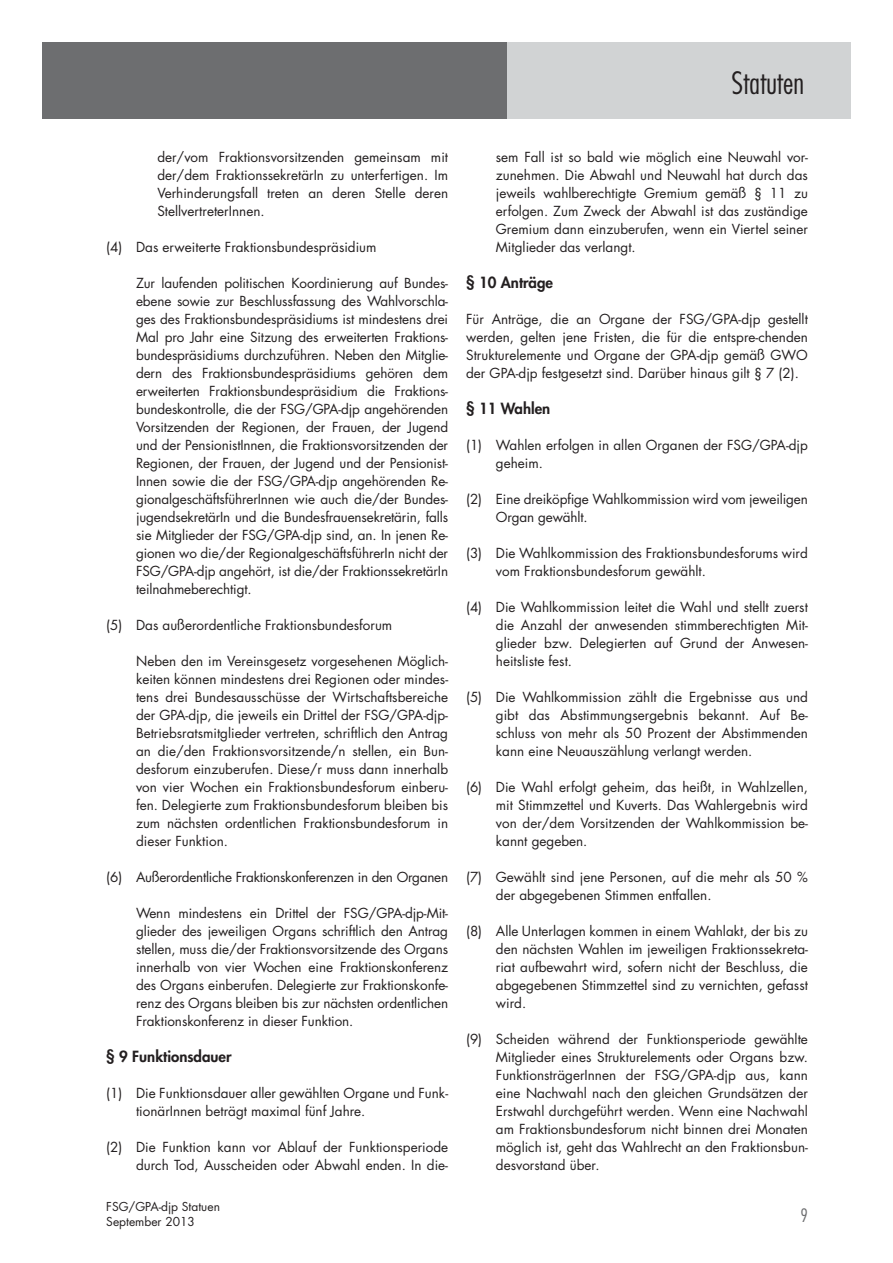
<style>
.page{position:relative;width:893px;height:1263px;background:#fff}
.page>*{position:absolute;margin:0;border:0;box-sizing:border-box;transform-origin:0 0}
.t1{font:300 condensed 30px "Futura Std";color:#231f20}
.t2{font:300 condensed 18px "Futura Std";color:#6d6e70}
.t3{font:800 15px "Futura Std";color:#231f20}
.t4{font:13.5px/18px "Futura Std";color:#231f20;text-align:justify}
.t5{font:13.5px "Futura Std";letter-spacing:-.02em;color:#231f20}
.t6{font:12px/15px "Futura Std";color:#231f20}
</style>
<div class="page">
<div style="left:476px;top:43px;width:374px;height:76px;background:#d1d3d4"></div>
<div style="left:43px;top:43px;width:464px;height:76px;background:#6d6e70"></div>
<h1 class="t1" style="left:732px;top:69px;width:74px">Statuten</h1>
<p class="t4" style="left:157px;top:149px;width:292px">der/vom Fraktionsvorsitzenden gemeinsam mit der/dem FraktionssekretärIn zu unterfertigen. Im Verhinderungsfall treten an deren Stelle deren StellvertreterInnen.</p>
<p class="t4" style="left:106px;top:239px;width:272px">(4) Das erweiterte Fraktionsbundespräsidium</p>
<p class="t4" style="left:136px;top:275px;width:314px">Zur laufenden politischen Koordinierung auf Bundes&shy;ebene sowie zur Beschlussfassung des Wahlvorschla&shy;ges des Fraktionsbundespräsidiums ist mindestens drei Mal pro Jahr eine Sitzung des erweiterten Fraktions&shy;bundespräsidiums durchzuführen. Neben den Mitglie&shy;dern des Fraktionsbundespräsidiums gehören dem erweiterten Fraktionsbundespräsidium die Fraktions&shy;bundeskontrolle, die der FSG/GPA-djp angehörenden Vorsitzenden der Regionen, der Frauen, der Jugend und der PensionistInnen, die Fraktionsvorsitzenden der Regionen, der Frauen, der Jugend und der Pensionist-Innen sowie die der FSG/GPA-djp angehörenden Re&shy;gionalgeschäftsführerInnen wie auch die/der Bundes&shy;jugendsekretärIn und die Bundesfrauensekretärin, falls sie Mitglieder der FSG/GPA-djp sind, an. In jenen Re&shy;gionen wo die/der RegionalgeschäftsführerIn nicht der FSG/GPA-djp angehört, ist die/der FraktionssekretärIn teilnahmeberechtigt.</p>
<p class="t4" style="left:106px;top:617px;width:287px">(5) Das außerordentliche Fraktionsbundesforum</p>
<p class="t4" style="left:136px;top:653px;width:314px">Neben den im Vereinsgesetz vorgesehenen Möglich&shy;keiten können mindestens drei Regionen oder mindes&shy;tens drei Bundesausschüsse der Wirtschaftsbereiche der GPA-djp, die jeweils ein Drittel der FSG/GPA-djp-Betriebsratsmitglieder vertreten, schriftlich den Antrag an die/den Fraktionsvorsitzende/n stellen, ein Bun&shy;desforum einzuberufen. Diese/r muss dann innerhalb von vier Wochen ein Fraktionsbundesforum einberu&shy;fen. Delegierte zum Fraktionsbundesforum bleiben bis zum nächsten ordentlichen Fraktionsbundesforum in dieser Funktion.</p>
<p class="t5" style="left:106px;top:871px;width:343px">(6) Außerordentliche Fraktionskonferenzen in den Organen</p>
<p class="t4" style="left:136px;top:905px;width:314px">Wenn mindestens ein Drittel der FSG/GPA-djp-Mit&shy;glieder des jeweiligen Organs schriftlich den Antrag stellen, muss die/der Fraktionsvorsitzende des Organs innerhalb von vier Wochen eine Fraktionskonferenz des Organs einberufen. Delegierte zur Fraktionskonfe&shy;renz des Organs bleiben bis zur nächsten ordentlichen Fraktionskonferenz in dieser Funktion.</p>
<p class="t3" style="left:106px;top:1050px;width:127px">§ 9 Funktionsdauer</p>
<p class="t4" style="left:136px;top:1085px;width:314px;text-indent:-30px">(1) Die Funktionsdauer aller gewählten Organe und Funk&shy;tionärInnen beträgt maximal fünf Jahre.</p>
<p class="t4" style="left:106px;top:1139px;width:343px;text-align:right">(2) Die Funktion kann vor Ablauf der Funktionsperiode durch Tod, Ausscheiden oder Abwahl enden. In die-</p>
<p class="t6" style="left:106px;top:1200px;width:115px">FSG/GPA-djp Statuen<br>September 2013</p>
<p class="t4" style="left:496px;top:149px;width:314px">sem Fall ist so bald wie möglich eine Neuwahl vor&shy;zunehmen. Die Abwahl und Neuwahl hat durch das jeweils wahlberechtigte Gremium gemäß § 11 zu erfolgen. Zum Zweck der Abwahl ist das zuständige Gremium dann einzuberufen, wenn ein Viertel seiner Mitglieder das verlangt.</p>
<p class="t3" style="left:466px;top:276px;width:88px">§ 10 Anträge</p>
<p class="t4" style="left:466px;top:311px;width:343px">Für Anträge, die an Organe der FSG/GPA-djp gestellt werden, gelten jene Fristen, die für die entspre-chenden Strukturelemente und Organe der GPA-djp gemäß GWO der GPA-djp festgesetzt sind. Darüber hinaus gilt § 7 (2).</p>
<p class="t3" style="left:466px;top:402px;width:86px">§ 11 Wahlen</p>
<p class="t4" style="left:496px;top:437px;width:314px;text-indent:-30px">(1) Wahlen erfolgen in allen Organen der FSG/GPA-djp geheim.</p>
<p class="t4" style="left:496px;top:491px;width:314px;text-indent:-30px">(2) Eine dreiköpfige Wahlkommission wird vom jeweiligen<br>Organ gewählt.</p>
<p class="t4" style="left:496px;top:545px;width:314px;text-indent:-30px">(3) Die Wahlkommission des Fraktionsbundesforums wird vom Fraktionsbundesforum gewählt.</p>
<p class="t4" style="left:496px;top:599px;width:314px;text-indent:-30px">(4) Die Wahlkommission leitet die Wahl und stellt zuerst die Anzahl der anwesenden stimmberechtigten Mit&shy;glieder bzw. Delegierten auf Grund der Anwesen&shy;heitsliste fest.</p>
<p class="t4" style="left:496px;top:689px;width:314px;text-indent:-30px">(5) Die Wahlkommission zählt die Ergebnisse aus und gibt das Abstimmungsergebnis bekannt. Auf Be&shy;schluss von mehr als 50 Prozent der Abstimmenden kann eine Neuauszählung verlangt werden.</p>
<p class="t4" style="left:496px;top:779px;width:314px;text-indent:-30px">(6) Die Wahl erfolgt geheim, das heißt, in Wahlzellen, mit Stimmzettel und Kuverts. Das Wahlergebnis wird von der/dem Vorsitzenden der Wahlkommission be&shy;kannt gegeben.</p>
<p class="t4" style="left:496px;top:869px;width:314px;text-indent:-30px">(7) Gewählt sind jene Personen, auf die mehr als 50 % der abgegebenen Stimmen entfallen.</p>
<p class="t4" style="left:496px;top:923px;width:314px;text-indent:-30px">(8) Alle Unterlagen kommen in einem Wahlakt, der bis zu den nächsten Wahlen im jeweiligen Fraktionssekreta&shy;riat aufbewahrt wird, sofern nicht der Beschluss, die abgegebenen Stimmzettel sind zu vernichten, gefasst wird.</p>
<p class="t4" style="left:496px;top:1031px;width:314px;text-indent:-30px">(9) Scheiden während der Funktionsperiode gewählte Mitglieder eines Strukturelements oder Organs bzw.<br>FunktionsträgerInnen der FSG/GPA-djp aus, kann eine Nachwahl nach den gleichen Grundsätzen der Erstwahl durchgeführt werden. Wenn eine Nachwahl am Fraktionsbundesforum nicht binnen drei Monaten möglich ist, geht das Wahlrecht an den Fraktionsbun&shy;desvorstand über.</p>
<h2 class="t2" style="left:800px;top:1206px;width:9px">9</h2>
</div>
